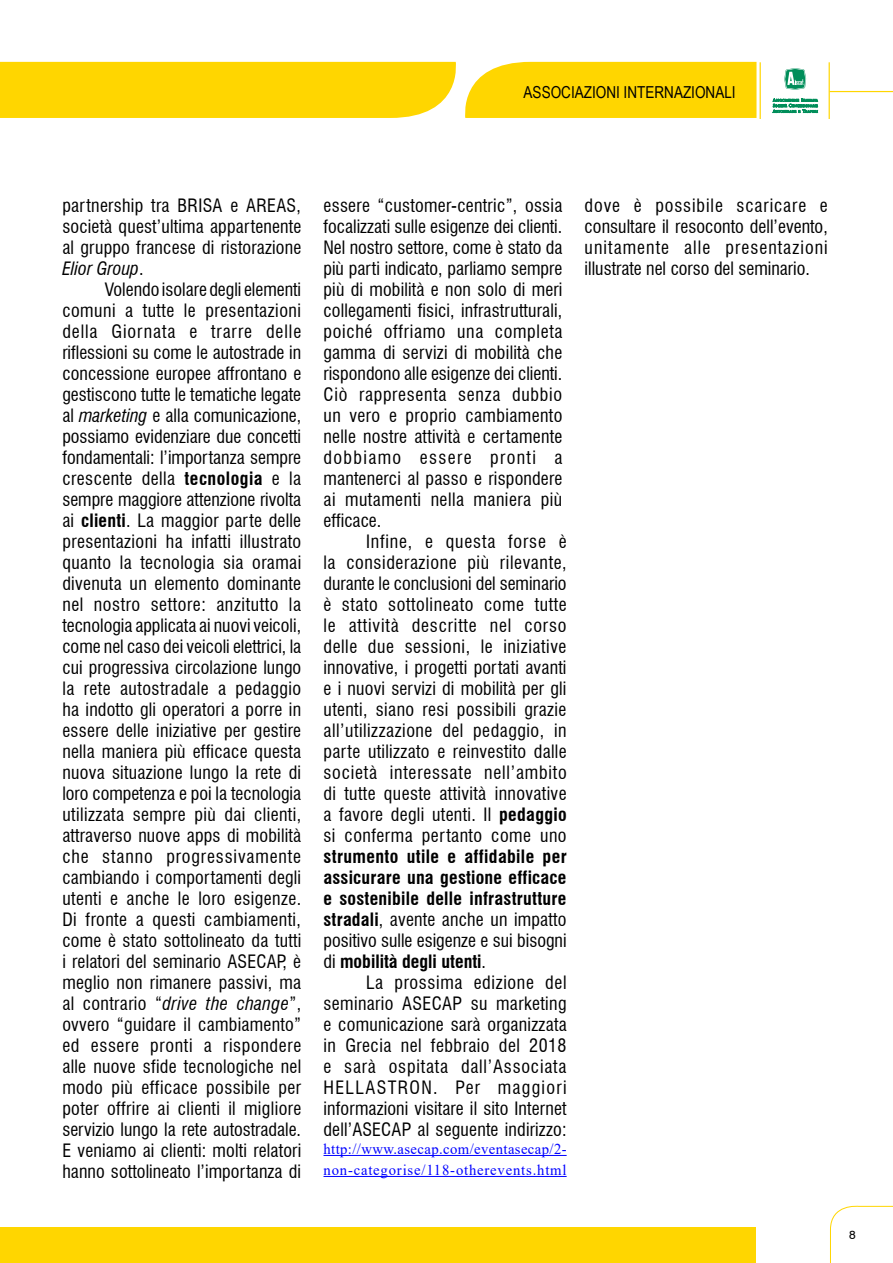
<style>
.page{position:relative;width:893px;height:1263px;background:#fff}
.page>*{position:absolute;margin:0;border:0;box-sizing:border-box;transform-origin:0 0}
.t1{font:condensed 18px/21px "Swiss 721 BT";letter-spacing:.01em;color:#000;text-align:justify}
.t2{font:700 condensed 18px/21px "Swiss 721 BT";letter-spacing:.015em;color:#000;text-align:justify}
.t3{font:16.5px "Arial Narrow";color:#000}
.t4{font:15px/21px "Times New Roman";letter-spacing:.055em;color:#00f}
.t5{font:12px "Swiss 721 BT";color:#000}
.s1{font-style:italic}
.s2{font-weight:700}
.s3{font-weight:400}
</style>
<div class="page">
<svg style="left:830px;top:1205px;width:63px;height:58px"></svg>
<div style="left:0;top:1227px;width:755px;height:36px;background:#ffd600"></div>
<svg style="left:772px;top:98px;width:46px;height:15px"></svg>
<svg style="left:784px;top:68px;width:23px;height:22px"></svg>
<hr style="left:829px;top:62px;width:1px;height:57px;background:#ffd600">
<hr style="left:760px;top:62px;width:1px;height:57px;background:#ffd600">
<hr style="left:830px;top:91px;width:63px;height:1px;background:#ffd600">
<div style="left:0;top:62px;width:756px;height:56px;background:#ffd600"></div>
<hr style="left:323px;top:1155px;width:244px;height:1px;background:#00f">
<hr style="left:323px;top:1176px;width:244px;height:1px;background:#00f">
<p class="t3" style="left:524px;top:80px;width:214px">ASSOCIAZIONI INTERNAZIONALI</p>
<p class="t1" style="left:62px;top:195px;width:240px">partnership tra BRISA e AREAS, società quest’ultima appartenente al gruppo francese di ristorazione <span class="s1">Elior Group</span>.</p>
<p class="t1" style="left:62px;top:279px;width:240px;text-indent:43px">Volendo isolare degli elementi comuni a tutte le presentazioni della Giornata e trarre delle riflessioni su come le autostrade in concessione europee affrontano e gestiscono tutte le tematiche legate al <span class="s1">marketing</span> e alla comunicazione, possiamo evidenziare due concetti fondamentali: l’importanza sempre crescente della <span class="s2">tecnologia</span> e la sempre maggiore attenzione rivolta ai <span class="s2">clienti</span>. La maggior parte delle presentazioni ha infatti illustrato quanto la tecnologia sia oramai divenuta un elemento dominante nel nostro settore: anzitutto la tecnologia applicata ai nuovi veicoli, come nel caso dei veicoli elettrici, la cui progressiva circolazione lungo la rete autostradale a pedaggio ha indotto gli operatori a porre in essere delle iniziative per gestire nella maniera più efficace questa nuova situazione lungo la rete di loro competenza e poi la tecnologia utilizzata sempre più dai clienti, attraverso nuove apps di mobilità che stanno progressivamente cambiando i comportamenti degli utenti e anche le loro esigenze.<br>Di fronte a questi cambiamenti, come è stato sottolineato da tutti i relatori del seminario ASECAP, è meglio non rimanere passivi, ma al contrario “<span class="s1">drive the change</span>”, ovvero “guidare il cambiamento” ed essere pronti a rispondere alle nuove sfide tecnologiche nel modo più efficace possibile per poter offrire ai clienti il migliore servizio lungo la rete autostradale.<br>E veniamo ai clienti: molti relatori hanno sottolineato l’importanza di</p>
<p class="t1" style="left:323px;top:195px;width:240px">essere “customer-centric”, ossia focalizzati sulle esigenze dei clienti.<br>Nel nostro settore, come è stato da più parti indicato, parliamo sempre più di mobilità e non solo di meri collegamenti fisici, infrastrutturali, poiché offriamo una completa gamma di servizi di mobilità che rispondono alle esigenze dei clienti.<br>Ciò rappresenta senza dubbio un vero e proprio cambiamento nelle nostre attività e certamente dobbiamo essere pronti a mantenerci al passo e rispondere ai mutamenti nella maniera più efficace.</p>
<p class="t1" style="left:323px;top:531px;width:245px;text-indent:43px">Infine, e questa forse è la considerazione più rilevante, durante le conclusioni del seminario è stato sottolineato come tutte le attività descritte nel corso delle due sessioni, le iniziative innovative, i progetti portati avanti e i nuovi servizi di mobilità per gli utenti, siano resi possibili grazie all’utilizzazione del pedaggio, in parte utilizzato e reinvestito dalle società interessate nell’ambito di tutte queste attività innovative a favore degli utenti. Il <span class="s2">pedaggio </span>si conferma pertanto come uno</p>
<p class="t2" style="left:323px;top:846px;width:245px">strumento utile e affidabile per assicurare una gestione efficace e sostenibile delle infrastrutture stradali<span class="s3">, avente anche un impatto positivo sulle esigenze e sui bisogni di</span> mobilità degli utenti<span class="s3">.</span></p>
<p class="t1" style="left:323px;top:972px;width:245px;text-indent:43px">La prossima edizione del seminario ASECAP su marketing e comunicazione sarà organizzata in Grecia nel febbraio del 2018 e sarà ospitata dall’Associata HELLASTRON. Per maggiori informazioni visitare il sito Internet dell’ASECAP al seguente indirizzo:</p>
<p class="t4" style="left:323px;top:1138px;width:245px">http://www.asecap.com/eventasecap/2- non-categorise/118-otherevents.html</p>
<p class="t1" style="left:585px;top:195px;width:245px">dove è possibile scaricare e consultare il resoconto dell’evento, unitamente alle presentazioni illustrate nel corso del seminario.</p>
<p class="t5" style="left:849px;top:1227px;width:8px">8</p>
</div>
